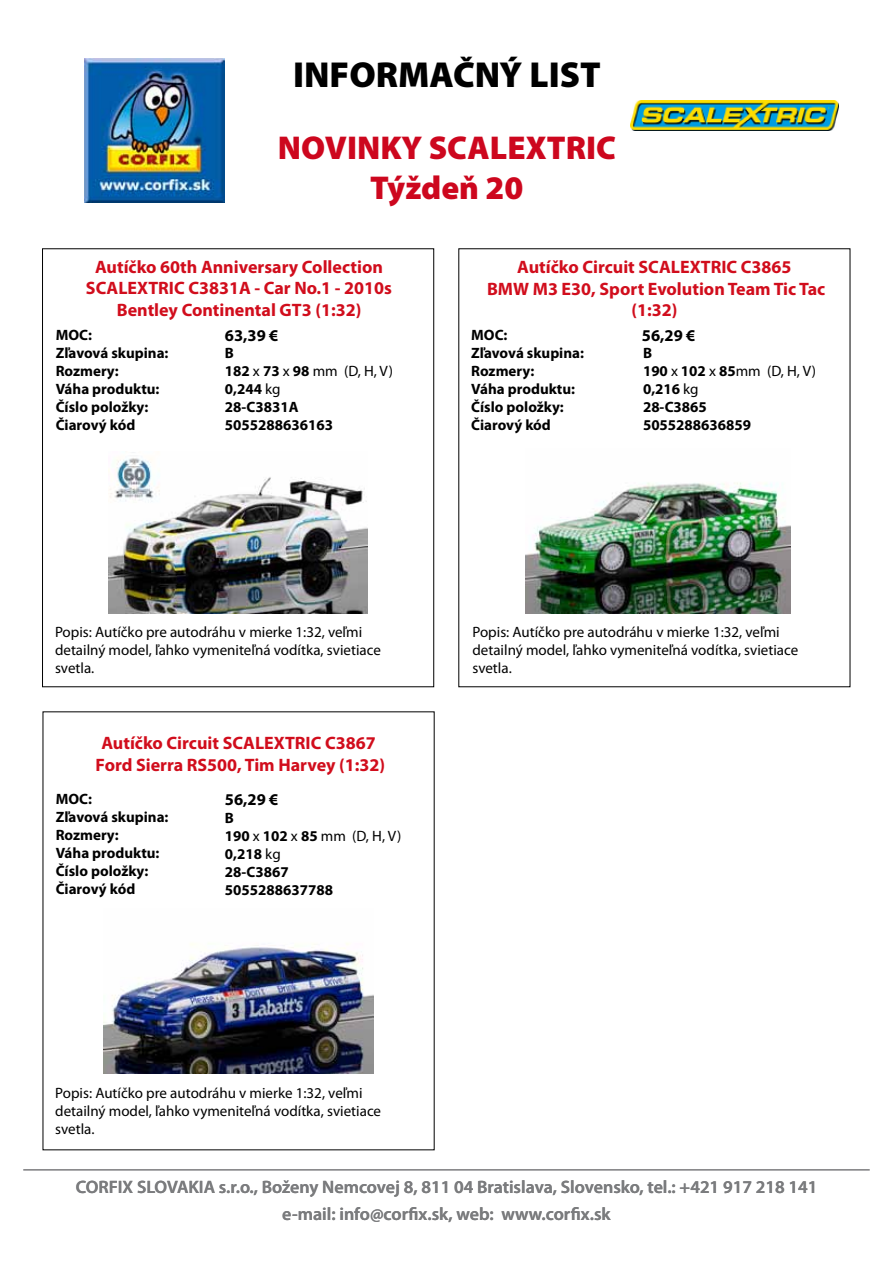
<style>
.page{position:relative;width:893px;height:1263px;background:#fff}
.page>*{position:absolute;margin:0;border:0;box-sizing:border-box;transform-origin:0 0}
.t1{font:900 36.3px "Myriad Pro";color:#000}
.t2{font:900 33.15px/39.8px "Myriad Pro";color:#cd071e;text-align:center}
.t3{font:700 18px/21.6px "Myriad Pro";color:#d10d1c;text-align:center}
.t4{font:600 18px/27px "Myriad Pro";color:#7b7c7e;text-align:center}
.t5{font:700 16.5px "Myriad Pro";color:#000}
.t6{font:700 15px/18px "Myriad Pro";color:#000}
.t7{font:15px/18px "Myriad Pro";color:#000}
.s1{font-weight:400}
</style>
<div class="page">
<hr style="left:23px;top:1169px;width:847px;height:1px;background:#7b7c7e">
<img style="left:630px;top:100px;width:208px;height:30px">
<img style="left:108px;top:452px;width:260px;height:161px">
<img style="left:526px;top:482px;width:264px;height:131px">
<img style="left:104px;top:943px;width:269px;height:131px">
<img style="left:85px;top:58px;width:140px;height:145px">
<h1 class="t1" style="left:293px;top:54px;width:309px">INFORMAČNÝ LIST</h1>
<h2 class="t2" style="left:278px;top:128px;width:340px">NOVINKY SCALEXTRIC<br>Týždeň 20</h2>
<p class="t3" style="left:86px;top:255px;width:308px">Autíčko 60th Anniversary Collection<br>SCALEXTRIC C3831A - Car No.1 - 2010s<br>Bentley Continental GT3 (1:32)</p>
<p class="t6" style="left:225px;top:344px;width:170px">B<br>182 <span class="s1">x</span> 73 <span class="s1">x</span> 98 <span class="s1">mm (D, H, V)<br></span>0,244 <span class="s1">kg<br></span>28-C3831A<br>5055288636163</p>
<p class="t3" style="left:487px;top:255px;width:340px">Autíčko Circuit SCALEXTRIC C3865<br>BMW M3 E30, Sport Evolution Team Tic Tac (1:32)</p>
<p class="t6" style="left:56px;top:325px;width:114px">MOC:<br>Zľavová skupina:<br>Rozmery:<br>Váha produktu:<br>Číslo položky:<br>Čiarový kód</p>
<p class="t6" style="left:471px;top:325px;width:114px">MOC:<br>Zľavová skupina:<br>Rozmery:<br>Váha produktu:<br>Číslo položky:<br>Čiarový kód</p>
<p class="t5" style="left:225px;top:325px;width:55px">63,39 €</p>
<p class="t5" style="left:642px;top:325px;width:55px">56,29 €</p>
<p class="t6" style="left:643px;top:344px;width:175px">B<br>190 <span class="s1">x</span> 102 <span class="s1">x</span> 85<span class="s1">mm (D, H, V)<br></span>0,216 <span class="s1">kg<br></span>28-C3865<br>5055288636859</p>
<p class="t7" style="left:55px;top:623px;width:327px">Popis: Autíčko pre autodráhu v mierke 1:32, veľmi detailný model, ľahko vymeniteľná vodítka, svietiace svetla.</p>
<p class="t7" style="left:472px;top:623px;width:327px">Popis: Autíčko pre autodráhu v mierke 1:32, veľmi detailný model, ľahko vymeniteľná vodítka, svietiace svetla.</p>
<p class="t3" style="left:96px;top:732px;width:291px">Autíčko Circuit SCALEXTRIC C3867<br>Ford Sierra RS500, Tim Harvey (1:32)</p>
<p class="t6" style="left:56px;top:789px;width:114px">MOC:<br>Zľavová skupina:<br>Rozmery:<br>Váha produktu:<br>Číslo položky:<br>Čiarový kód</p>
<p class="t5" style="left:225px;top:788px;width:55px">56,29 €</p>
<p class="t6" style="left:225px;top:808px;width:178px">B<br>190 <span class="s1">x</span> 102 <span class="s1">x</span> 85 <span class="s1">mm (D, H, V)<br></span>0,218 <span class="s1">kg<br></span>28-C3867<br>5055288637788</p>
<p class="t7" style="left:55px;top:1083px;width:327px">Popis: Autíčko pre autodráhu v mierke 1:32, veľmi detailný model, ľahko vymeniteľná vodítka, svietiace svetla.</p>
<p class="t4" style="left:76px;top:1173px;width:743px">CORFIX SLOVAKIA s.r.o., Boženy Nemcovej 8, 811 04 Bratislava, Slovensko, tel.: +421 917 218 141 e-mail: info@corfix.sk, web: www.corfix.sk</p>
</div>
